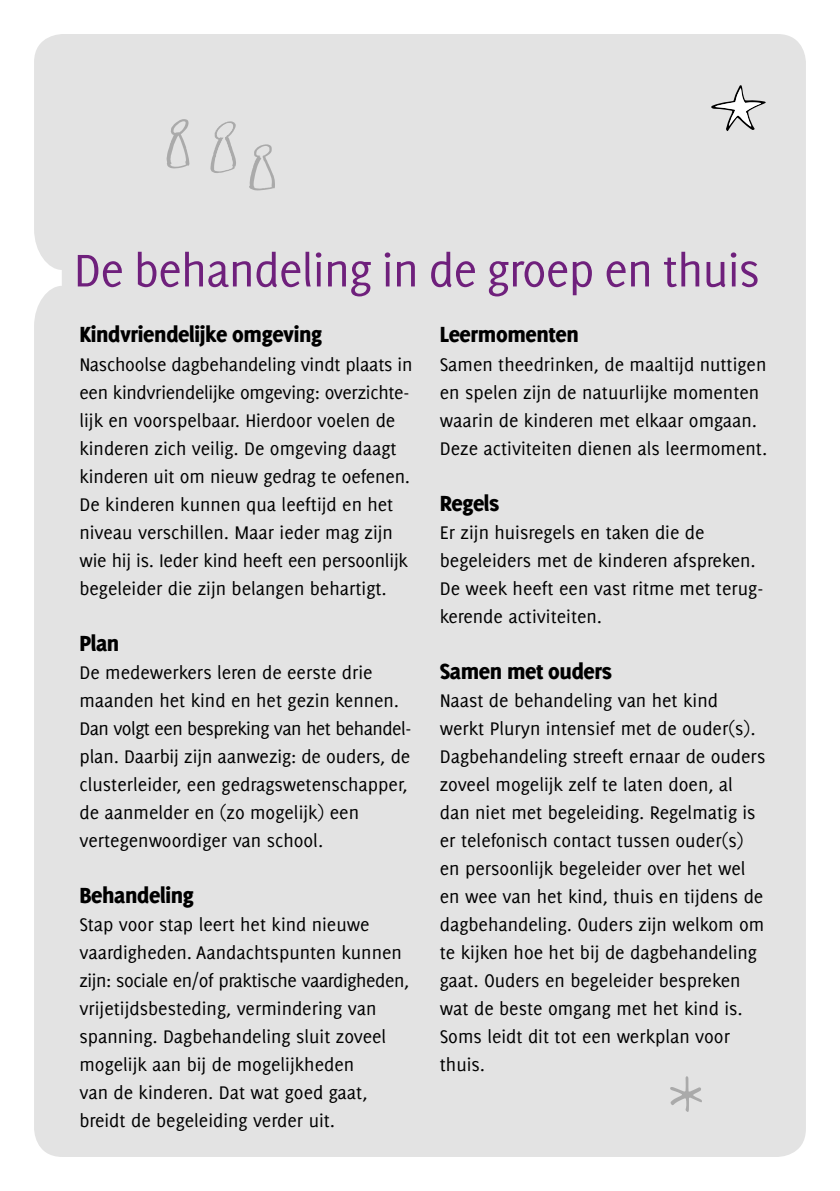
<style>
.page{position:relative;width:840px;height:1191px;background:#fff}
.page>*{position:absolute;margin:0;border:0;box-sizing:border-box;transform-origin:0 0}
.t1{font:50px "Delicious";letter-spacing:-.015em;color:#6f207c}
.t2{font:800 24px "Delicious";letter-spacing:-.015em;color:#000}
.t3{font:20px/28px "Delicious";color:#000}
</style>
<div class="page">
<div style="left:34px;top:34px;width:771px;height:1123px;background:#e3e3e3"></div>
<svg style="left:651px;top:1058px;width:69px;height:70px;background:#dfdfdf"></svg>
<svg style="left:707px;top:78px;width:60px;height:59px;background:#d3d3d3"></svg>
<svg style="left:210px;top:121px;width:26px;height:52px"></svg>
<svg style="left:249px;top:144px;width:26px;height:46px"></svg>
<svg style="left:166px;top:119px;width:23px;height:50px"></svg>
<h1 class="t1" style="left:74px;top:242px;width:687px">De behandeling in de groep en thuis</h1>
<p class="t2" style="left:79px;top:321px;width:244px">Kindvriendelijke omgeving</p>
<p class="t3" style="left:79px;top:350px;width:334px">Naschoolse dagbehandeling vindt plaats in een kindvriendelijke omgeving: overzichte&shy;lijk en voorspelbaar. Hierdoor voelen de kinderen zich veilig. De omgeving daagt kinderen uit om nieuw gedrag te oefenen.<br>De kinderen kunnen qua leeftijd en het niveau verschillen. Maar ieder mag zijn wie hij is. Ieder kind heeft een persoonlijk begeleider die zijn belangen behartigt.</p>
<p class="t2" style="left:79px;top:629px;width:41px">Plan</p>
<p class="t3" style="left:79px;top:658px;width:333px">De medewerkers leren de eerste drie maanden het kind en het gezin kennen.<br>Dan volgt een bespreking van het behandel&shy;plan. Daarbij zijn aanwezig: de ouders, de clusterleider, een gedragswetenschapper, de aanmelder en (zo mogelijk) een vertegenwoordiger van school.</p>
<p class="t2" style="left:79px;top:881px;width:116px">Behandeling</p>
<p class="t3" style="left:79px;top:910px;width:331px">Stap voor stap leert het kind nieuwe vaardigheden. Aandachtspunten kunnen zijn: sociale en/of praktische vaardigheden, vrijetijdsbesteding, vermindering van spanning. Dagbehandeling sluit zoveel mogelijk aan bij de mogelijkheden<br>van de kinderen. Dat wat goed gaat, breidt de begeleiding verder uit.</p>
<p class="t2" style="left:439px;top:321px;width:141px">Leermomenten</p>
<p class="t3" style="left:439px;top:350px;width:328px">Samen theedrinken, de maaltijd nuttigen en spelen zijn de natuurlijke momenten waarin de kinderen met elkaar omgaan.<br>Deze activiteiten dienen als leermoment.</p>
<p class="t2" style="left:439px;top:489px;width:61px">Regels</p>
<p class="t3" style="left:439px;top:518px;width:325px">Er zijn huisregels en taken die de begeleiders met de kinderen afspreken.<br>De week heeft een vast ritme met terug&shy;kerende activiteiten.</p>
<p class="t2" style="left:439px;top:657px;width:173px">Samen met ouders</p>
<p class="t3" style="left:439px;top:686px;width:327px">Naast de behandeling van het kind werkt Pluryn intensief met de ouder(s).<br>Dagbehandeling streeft ernaar de ouders zoveel mogelijk zelf te laten doen, al dan niet met begeleiding. Regelmatig is er telefonisch contact tussen ouder(s) en persoonlijk begeleider over het wel en wee van het kind, thuis en tijdens de dagbehandeling. Ouders zijn welkom om te kijken hoe het bij de dagbehandeling gaat. Ouders en begeleider bespreken wat de beste omgang met het kind is.<br>Soms leidt dit tot een werkplan voor thuis.</p>
</div>
